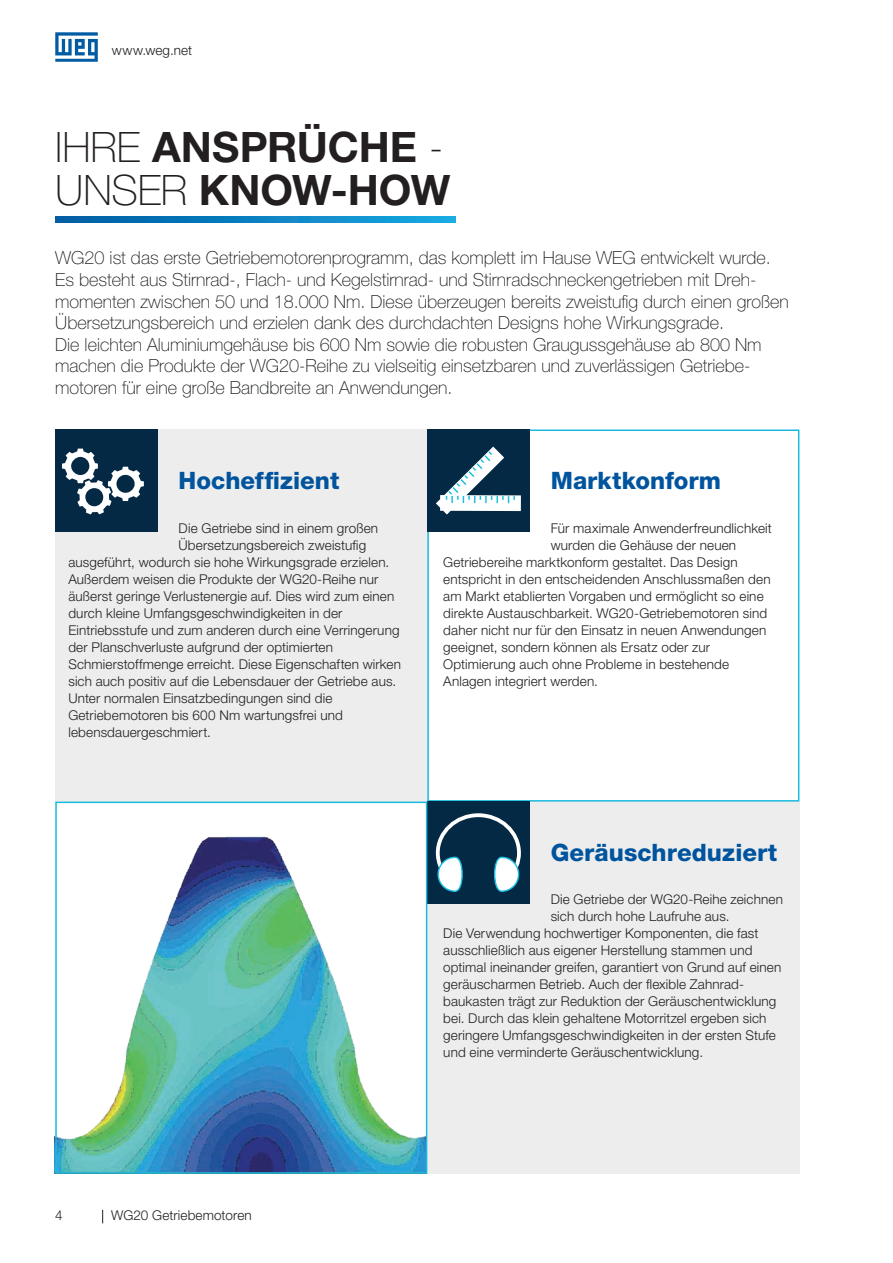
<style>
.page{position:relative;width:893px;height:1263px;background:#fff}
.page>*{position:absolute;margin:0;border:0;box-sizing:border-box;transform-origin:0 0}
.t1{font:700 42px/42.5px "Helvetica Neue LT Pro";color:#231f20}
.t2{font:800 24px "Helvetica Neue LT Pro";color:#00549e}
.t3{font:100 18px/21.6px "Helvetica Neue LT Pro";color:#111416}
.t4{font:300 13.5px "Helvetica Neue LT Pro";letter-spacing:.01em;color:#231f20}
.s1{font-weight:100}
</style>
<div class="page">
<svg style="left:55px;top:32px;width:43px;height:30px"></svg>
<svg style="left:102px;top:1210px;width:1px;height:13px"></svg>
<div style="left:427px;top:801px;width:372px;height:373px;background:#ededed"></div>
<div style="left:55px;top:429px;width:372px;height:372px;background:#ededed"></div>
<div style="left:427px;top:429px;width:372px;height:372px;border:2px solid #18bade"></div>
<div style="left:55px;top:429px;width:102px;height:102px;background:#042945"></div>
<svg style="left:62px;top:449px;width:82px;height:66px"></svg>
<div style="left:427px;top:429px;width:102px;height:102px;background:#042945"></div>
<div style="left:441px;top:496px;width:79px;height:14px;background:#fff"></div>
<div style="left:440px;top:495px;width:81px;height:16px;border:1px solid #fff"></div>
<svg style="left:436px;top:446px;width:79px;height:68px"></svg>
<div style="left:427px;top:801px;width:102px;height:103px;background:#042945"></div>
<svg style="left:436px;top:813px;width:85px;height:79px"></svg>
<svg style="left:55px;top:217px;width:401px;height:5px;background:#0a82c1"></svg>
<img style="left:58px;top:836px;width:366px;height:335px">
<div style="left:55px;top:801px;width:372px;height:373px;border:2px solid #18bade"></div>
<p class="t4" style="left:112px;top:42px;width:82px">www.weg.net</p>
<h1 class="t1" style="left:55px;top:125px;width:397px"><span class="s1">IHRE</span> ANSPRÜCHE <span class="s1">-<br>UNSER</span> KNOW-HOW</h1>
<p class="t3" style="left:55px;top:247px;width:735px">WG20 ist das erste Getriebemotorenprogramm, das komplett im Hause WEG entwickelt wurde.<br>Es besteht aus Stirnrad-, Flach- und Kegelstirnrad- und Stirnradschneckengetrieben mit Dreh&shy;momenten zwischen 50 und 18.000 Nm. Diese überzeugen bereits zweistufig durch einen großen Übersetzungsbereich und erzielen dank des durchdachten Designs hohe Wirkungsgrade.<br>Die leichten Aluminiumgehäuse bis 600 Nm sowie die robusten Graugussgehäuse ab 800 Nm machen die Produkte der WG20-Reihe zu vielseitig einsetzbaren und zuverlässigen Getriebe&shy;motoren für eine große Bandbreite an Anwendungen.</p>
<h2 class="t2" style="left:179px;top:466px;width:162px">Hocheffizient</h2>
<p class="t4" style="left:179px;top:520px;width:201px">Die Getriebe sind in einem großen</p>
<p class="t4" style="left:179px;top:537px;width:189px">Übersetzungsbereich zweistufig</p>
<p class="t4" style="left:68px;top:554px;width:322px">ausgeführt, wodurch sie hohe Wirkungsgrade erzielen.</p>
<p class="t4" style="left:68px;top:571px;width:312px">Außerdem weisen die Produkte der WG20-Reihe nur</p>
<p class="t4" style="left:68px;top:588px;width:327px">äußerst geringe Verlustenergie auf. Dies wird zum einen</p>
<p class="t4" style="left:68px;top:605px;width:276px">durch kleine Umfangsgeschwindigkeiten in der</p>
<p class="t4" style="left:68px;top:622px;width:333px">Eintriebsstufe und zum anderen durch eine Verringerung</p>
<p class="t4" style="left:68px;top:639px;width:266px">der Planschverluste aufgrund der optimierten</p>
<p class="t4" style="left:68px;top:656px;width:334px">Schmierstoffmenge erreicht. Diese Eigenschaften wirken</p>
<p class="t4" style="left:68px;top:673px;width:329px">sich auch positiv auf die Lebensdauer der Getriebe aus.</p>
<p class="t4" style="left:68px;top:690px;width:265px">Unter normalen Einsatzbedingungen sind die</p>
<p class="t4" style="left:68px;top:707px;width:276px">Getriebemotoren bis 600 Nm wartungsfrei und</p>
<p class="t4" style="left:68px;top:724px;width:144px">lebensdauergeschmiert.</p>
<h2 class="t2" style="left:551px;top:466px;width:172px">Marktkonform</h2>
<p class="t4" style="left:551px;top:520px;width:223px">Für maximale Anwenderfreundlichkeit</p>
<p class="t4" style="left:551px;top:537px;width:187px">wurden die Gehäuse der neuen</p>
<p class="t4" style="left:443px;top:554px;width:296px">Getriebereihe marktkonform gestaltet. Das Design</p>
<p class="t4" style="left:443px;top:571px;width:329px">entspricht in den entscheidenden Anschlussmaßen den</p>
<p class="t4" style="left:443px;top:588px;width:322px">am Markt etablierten Vorgaben und ermöglicht so eine</p>
<p class="t4" style="left:443px;top:605px;width:325px">direkte Austauschbarkeit. WG20-Getriebemotoren sind</p>
<p class="t4" style="left:443px;top:622px;width:325px">daher nicht nur für den Einsatz in neuen Anwendungen</p>
<p class="t4" style="left:443px;top:639px;width:268px">geeignet, sondern können als Ersatz oder zur</p>
<p class="t4" style="left:443px;top:656px;width:287px">Optimierung auch ohne Probleme in bestehende</p>
<p class="t4" style="left:443px;top:673px;width:156px">Anlagen integriert werden.</p>
<h2 class="t2" style="left:551px;top:838px;width:228px">Geräuschreduziert</h2>
<p class="t4" style="left:551px;top:891px;width:234px">Die Getriebe der WG20-Reihe zeichnen</p>
<p class="t4" style="left:551px;top:908px;width:180px">sich durch hohe Laufruhe aus.</p>
<p class="t4" style="left:443px;top:925px;width:317px">Die Verwendung hochwertiger Komponenten, die fast</p>
<p class="t4" style="left:443px;top:942px;width:311px">ausschließlich aus eigener Herstellung stammen und</p>
<p class="t4" style="left:443px;top:959px;width:340px">optimal ineinander greifen, garantiert von Grund auf einen</p>
<p class="t4" style="left:443px;top:976px;width:302px">geräuscharmen Betrieb. Auch der flexible Zahnrad-</p>
<p class="t4" style="left:443px;top:993px;width:334px">baukasten trägt zur Reduktion der Geräuschentwicklung</p>
<p class="t4" style="left:443px;top:1010px;width:325px">bei. Durch das klein gehaltene Motorritzel ergeben sich</p>
<p class="t4" style="left:443px;top:1027px;width:334px">geringere Umfangsgeschwindigkeiten in der ersten Stufe</p>
<p class="t4" style="left:443px;top:1044px;width:261px">und eine verminderte Geräuschentwicklung.</p>
<p class="t4" style="left:55px;top:1207px;width:9px">4</p>
<p class="t4" style="left:111px;top:1207px;width:142px">WG20 Getriebemotoren</p>
</div>
